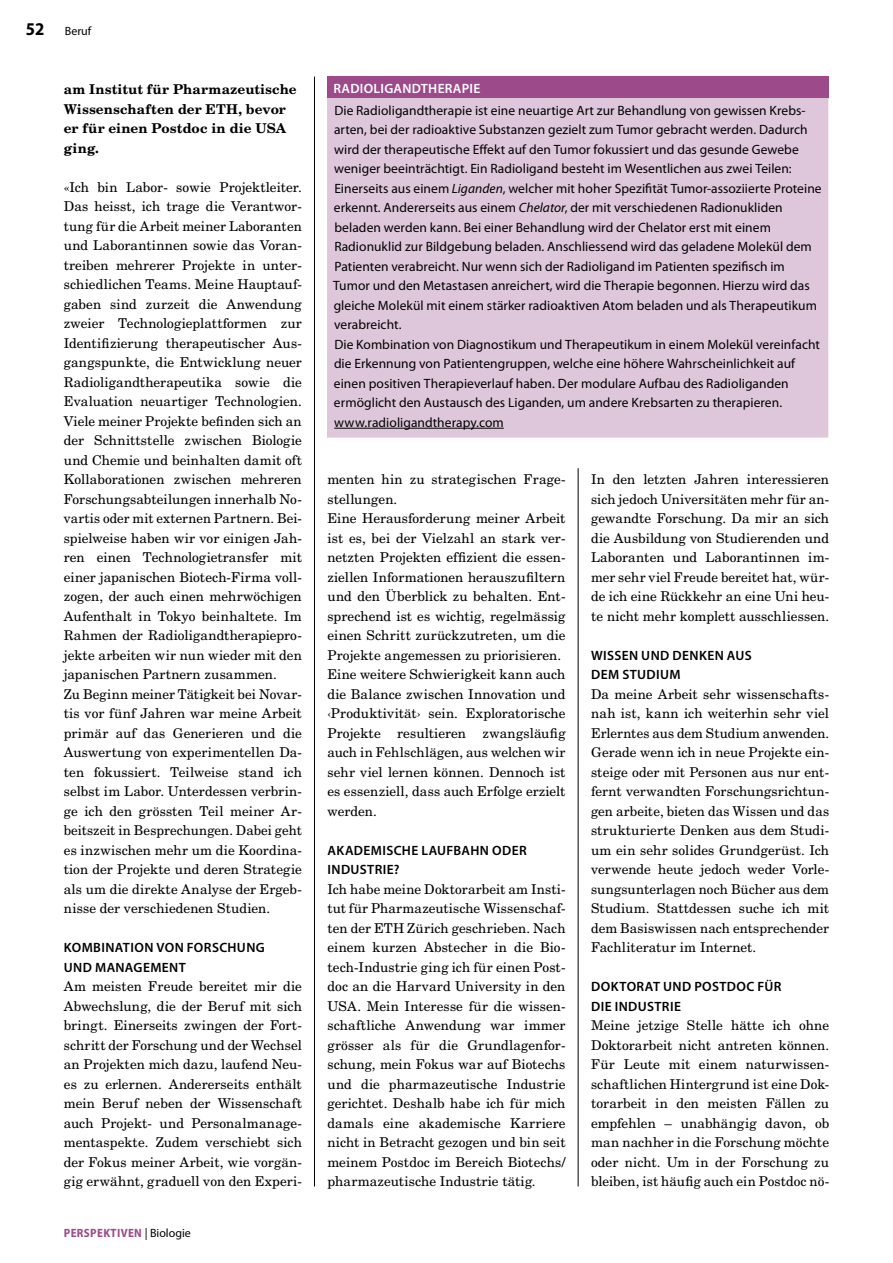
<style>
.page{position:relative;width:893px;height:1263px;background:#fff}
.page>*{position:absolute;margin:0;border:0;box-sizing:border-box;transform-origin:0 0}
.t1{font:13.5px/19.5px "New Century Schlbk LT Std";letter-spacing:.005em;color:#000;text-align:justify}
.t2{font:13.5px/19.5px "Myriad Pro";letter-spacing:.005em;color:#000}
.t3{font:600 13.5px/19.5px "Myriad Pro";letter-spacing:.03em;color:#000}
.t4{font:700 13.5px/19.5px "New Century Schlbk LT Std";letter-spacing:.01em;color:#000}
.t5{font:600 13.5px "Myriad Pro";letter-spacing:.02em;color:#fff}
.t6{font:700 semi-condensed 12px "Myriad Pro";letter-spacing:.03em;color:#9d4a8b}
.t7{font:12px "Myriad Pro";color:#000}
.s1{font-weight:700;font-stretch:semi-condensed;font-size:18px}
.s2{font-weight:400;font-stretch:normal;color:#000}
.s3{font-style:italic}
</style>
<div class="page">
<hr style="left:314px;top:77px;width:1px;height:1109px;background:#000">
<hr style="left:578px;top:468px;width:1px;height:718px;background:#000">
<div style="left:327px;top:77px;width:502px;height:22px;background:#9d4a8b"></div>
<div style="left:327px;top:99px;width:502px;height:339px;background:#dec7db"></div>
<hr style="left:828px;top:99px;width:1px;height:339px;background:#fff">
<hr style="left:334px;top:428px;width:170px;height:1px;background:#000">
<p class="t7" style="left:26px;top:23px;width:67px"><span class="s1">52</span> Beruf</p>
<p class="t4" style="left:64px;top:80px;width:234px">am Institut für Pharmazeutische<br>Wissenschaften der ETH, bevor er für einen Postdoc in die USA ging.</p>
<p class="t1" style="left:64px;top:177px;width:240px;text-align:left">«Ich bin Labor- sowie Projektleiter.<br>Das heisst, ich trage die Verantwor&shy;tung für die Arbeit meiner Laboranten und Laborantinnen sowie das Voran&shy;treiben mehrerer Projekte in unter&shy;schiedlichen Teams. Meine Hauptauf&shy;gaben sind zurzeit die Anwendung zweier Technologieplattformen zur Identifizierung therapeutischer Aus&shy;gangspunkte, die Entwicklung neuer Radioligandtherapeutika sowie die Evaluation neuartiger Technologien.<br>Viele meiner Projekte befinden sich an der Schnittstelle zwischen Biologie und Chemie und beinhalten damit oft Kollaborationen zwischen mehreren Forschungsabteilungen innerhalb No&shy;vartis oder mit externen Partnern. Bei&shy;spielweise haben wir vor einigen Jah&shy;ren einen Technologietransfer mit einer japanischen Biotech-Firma voll&shy;zogen, der auch einen mehrwöchigen Aufenthalt in Tokyo beinhaltete. Im Rahmen der Radioligandtherapiepro&shy;jekte arbeiten wir nun wieder mit den japanischen Partnern zusammen.<br>Zu Beginn meiner Tätigkeit bei Novar&shy;tis vor fünf Jahren war meine Arbeit primär auf das Generieren und die Auswertung von experimentellen Da&shy;ten fokussiert. Teilweise stand ich selbst im Labor. Unterdessen verbrin&shy;ge ich den grössten Teil meiner Ar&shy;beitszeit in Besprechungen. Dabei geht es inzwischen mehr um die Koordina&shy;tion der Projekte und deren Strategie als um die direkte Analyse der Ergeb&shy;nisse der verschiedenen Studien.</p>
<p class="t3" style="left:64px;top:938px;width:202px">KOMBINATION VON FORSCHUNG<br>UND MANAGEMENT</p>
<p class="t1" style="left:64px;top:977px;width:240px">Am meisten Freude bereitet mir die Abwechslung, die der Beruf mit sich bringt. Einerseits zwingen der Fort&shy;schritt der Forschung und der Wechsel an Projekten mich dazu, laufend Neu&shy;es zu erlernen. Andererseits enthält mein Beruf neben der Wissenschaft auch Projekt- und Personalmanage&shy;mentaspekte. Zudem verschiebt sich der Fokus meiner Arbeit, wie vorgän&shy;gig erwähnt, graduell von den Experi-</p>
<p class="t6" style="left:64px;top:1225px;width:129px">PERSPEKTIVEN <span class="s2">| Biologie</span></p>
<p class="t5" style="left:334px;top:80px;width:148px">RADIOLIGANDTHERAPIE</p>
<p class="t2" style="left:333px;top:100px;width:490px">Die Radioligandtherapie ist eine neuartige Art zur Behandlung von gewissen Krebs&shy;arten, bei der radioaktive Substanzen gezielt zum Tumor gebracht werden. Dadurch wird der therapeutische Effekt auf den Tumor fokussiert und das gesunde Gewebe weniger beeinträchtigt. Ein Radioligand besteht im Wesentlichen aus zwei Teilen:<br>Einerseits aus einem <span class="s3">Liganden</span>, welcher mit hoher Spezifität Tumor-assoziierte Proteine erkennt. Andererseits aus einem <span class="s3">Chelator</span>, der mit verschiedenen Radionukliden beladen werden kann. Bei einer Behandlung wird der Chelator erst mit einem Radionuklid zur Bildgebung beladen. Anschliessend wird das geladene Molekül dem Patienten verabreicht. Nur wenn sich der Radioligand im Patienten spezifisch im Tumor und den Metastasen anreichert, wird die Therapie begonnen. Hierzu wird das gleiche Molekül mit einem stärker radioaktiven Atom beladen und als Therapeutikum verabreicht.<br>Die Kombination von Diagnostikum und Therapeutikum in einem Molekül vereinfacht die Erkennung von Patientengruppen, welche eine höhere Wahrscheinlichkeit auf einen positiven Therapieverlauf haben. Der modulare Aufbau des Radioliganden ermöglicht den Austausch des Liganden, um andere Krebsarten zu therapieren. www.radioligandtherapy.com</p>
<p class="t1" style="left:327px;top:470px;width:240px;text-align:left">menten hin zu strategischen Frage&shy;stellungen.<br>Eine Herausforderung meiner Arbeit ist es, bei der Vielzahl an stark ver&shy;netzten Projekten effizient die essen&shy;ziellen Informationen herauszufiltern und den Überblick zu behalten. Ent&shy;sprechend ist es wichtig, regelmässig einen Schritt zurückzutreten, um die Projekte angemessen zu priorisieren.<br>Eine weitere Schwierigkeit kann auch die Balance zwischen Innovation und ‹Produktivität› sein. Exploratorische Projekte resultieren zwangsläufig auch in Fehlschlägen, aus welchen wir sehr viel lernen können. Dennoch ist es essenziell, dass auch Erfolge erzielt werden.</p>
<p class="t3" style="left:328px;top:840px;width:201px">AKADEMISCHE LAUFBAHN ODER<br>INDUSTRIE?</p>
<p class="t1" style="left:327px;top:879px;width:240px">Ich habe meine Doktorarbeit am Insti&shy;tut für Pharmazeutische Wissenschaf&shy;ten der ETH Zürich geschrieben. Nach einem kurzen Abstecher in die Bio&shy;tech-Industrie ging ich für einen Post&shy;doc an die Harvard University in den USA. Mein Interesse für die wissen&shy;schaftliche Anwendung war immer grösser als für die Grundlagenfor&shy;schung, mein Fokus war auf Biotechs und die pharmazeutische Industrie gerichtet. Deshalb habe ich für mich damals eine akademische Karriere nicht in Betracht gezogen und bin seit meinem Postdoc im Bereich Biotechs/ pharmazeutische Industrie tätig.</p>
<p class="t1" style="left:591px;top:470px;width:240px">In den letzten Jahren interessieren sich jedoch Universitäten mehr für an&shy;gewandte Forschung. Da mir an sich die Ausbildung von Studierenden und Laboranten und Laborantinnen im&shy;mer sehr viel Freude bereitet hat, wür&shy;de ich eine Rückkehr an eine Uni heu&shy;te nicht mehr komplett ausschliessen.</p>
<p class="t3" style="left:591px;top:645px;width:162px">WISSEN UND DENKEN AUS<br>DEM STUDIUM</p>
<p class="t1" style="left:591px;top:684px;width:240px">Da meine Arbeit sehr wissenschafts&shy;nah ist, kann ich weiterhin sehr viel Erlerntes aus dem Studium anwenden.<br>Gerade wenn ich in neue Projekte ein&shy;steige oder mit Personen aus nur ent&shy;fernt verwandten Forschungsrichtun&shy;gen arbeite, bieten das Wissen und das strukturierte Denken aus dem Studi&shy;um ein sehr solides Grundgerüst. Ich verwende heute jedoch weder Vorle&shy;sungsunterlagen noch Bücher aus dem Studium. Stattdessen suche ich mit dem Basiswissen nach entsprechender Fachliteratur im Internet.</p>
<p class="t3" style="left:591px;top:977px;width:192px">DOKTORAT UND POSTDOC FÜR<br>DIE INDUSTRIE</p>
<p class="t1" style="left:591px;top:1016px;width:240px">Meine jetzige Stelle hätte ich ohne Doktorarbeit nicht antreten können.<br>Für Leute mit einem naturwissen&shy;schaftlichen Hintergrund ist eine Dok&shy;torarbeit in den meisten Fällen zu empfehlen – unabhängig davon, ob man nachher in die Forschung möchte oder nicht. Um in der Forschung zu bleiben, ist häufig auch ein Postdoc nö-</p>
</div>
